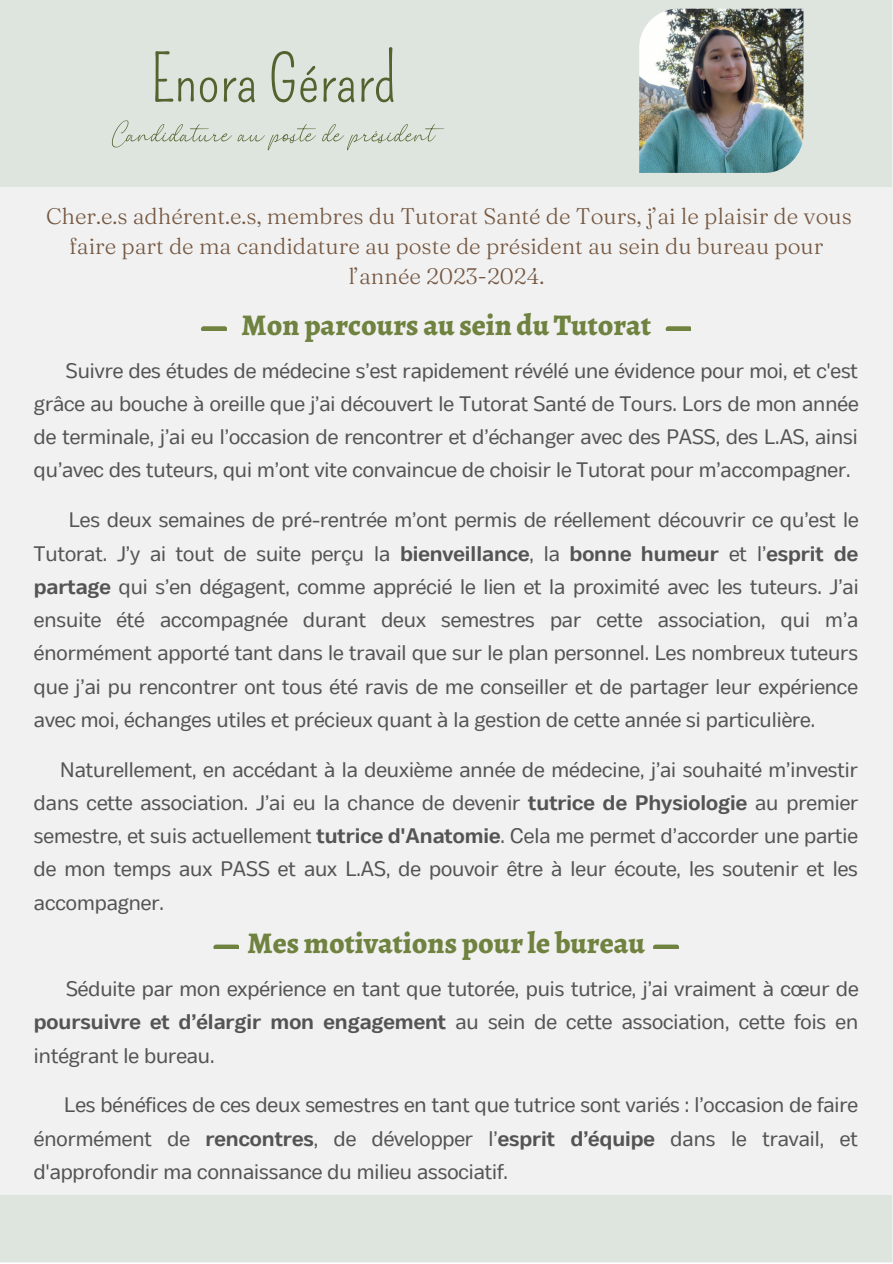
<style>
.page{position:relative;width:893px;height:1264px;background:#fff}
.page>*{position:absolute;margin:0;border:0;box-sizing:border-box;transform-origin:0 0}
.t1{font:63.45px "Pompiere";color:#53622e}
.t2{font:55.95px "The Bigmaker";color:#53622e}
.t3{font:800 30px "Alegreya";color:#6f823f}
.t4{font:300 22.5px/30.3px "Fraunces 9 pt";color:#765842;text-align:center}
.t5{font:21px/33.2px "Body Text";color:#545454;text-align:justify}
.s1{font-weight:700}
</style>
<div class="page">
<div style="left:0;top:0;width:892px;height:1262px;background:#f1f1f1"></div>
<div style="left:0;top:0;width:891px;height:186px;background:#dee4de"></div>
<img style="left:639px;top:9px;width:164px;height:164px">
<div style="left:0;top:1194px;width:891px;height:67px;background:#dee4de"></div>
<svg style="left:201px;top:326px;width:25px;height:4px"></svg>
<svg style="left:665px;top:326px;width:25px;height:4px"></svg>
<svg style="left:653px;top:944px;width:25px;height:4px"></svg>
<svg style="left:213px;top:944px;width:25px;height:4px"></svg>
<h1 class="t1" style="left:150px;top:42px;width:247px">Enora Gérard</h1>
<h2 class="t2" style="left:112px;top:108px;width:325px">Candidature au poste de président</h2>
<p class="t4" style="left:46px;top:200px;width:807px">Cher.e.s adhérent.e.s, membres du Tutorat Santé de Tours, j’ai le plaisir de vous faire part de ma candidature au poste de président au sein du bureau pour l’année 2023-2024.</p>
<h3 class="t3" style="left:241px;top:304px;width:411px">Mon parcours au sein du Tutorat</h3>
<p class="t5" style="left:34px;top:355px;width:826px;text-indent:32px">Suivre des études de médecine s’est rapidement révélé une évidence pour moi, et c'est grâce au bouche à oreille que j’ai découvert le Tutorat Santé de Tours. Lors de mon année de terminale, j’ai eu l’occasion de rencontrer et d’échanger avec des PASS, des L.AS, ainsi qu’avec des tuteurs, qui m’ont vite convaincue de choisir le Tutorat pour m’accompagner.</p>
<p class="t5" style="left:34px;top:505px;width:826px;text-indent:35px">Les deux semaines de pré-rentrée m’ont permis de réellement découvrir ce qu’est le Tutorat. J’y ai tout de suite perçu la <span class="s1">bienveillance</span>, la <span class="s1">bonne humeur</span> et l’<span class="s1">esprit de partage</span> qui s’en dégagent, comme apprécié le lien et la proximité avec les tuteurs. J’ai ensuite été accompagnée durant deux semestres par cette association, qui m’a énormément apporté tant dans le travail que sur le plan personnel. Les nombreux tuteurs que j’ai pu rencontrer ont tous été ravis de me conseiller et de partager leur expérience avec moi, échanges utiles et précieux quant à la gestion de cette année si particulière.</p>
<p class="t5" style="left:34px;top:754px;width:825px;text-indent:26px">Naturellement, en accédant à la deuxième année de médecine, j’ai souhaité m’investir dans cette association. J’ai eu la chance de devenir <span class="s1">tutrice de Physiologie</span> au premier semestre, et suis actuellement <span class="s1">tutrice d'Anatomie</span>. Cela me permet d’accorder une partie de mon temps aux PASS et aux L.AS, de pouvoir être à leur écoute, les soutenir et les accompagner.</p>
<h3 class="t3" style="left:247px;top:922px;width:399px">Mes motivations pour le bureau</h3>
<p class="t5" style="left:34px;top:973px;width:826px;text-indent:32px">Séduite par mon expérience en tant que tutorée, puis tutrice, j’ai vraiment à cœur de <span class="s1">poursuivre et d’élargir mon engagement</span> au sein de cette association, cette fois en intégrant le bureau.</p>
<p class="t5" style="left:34px;top:1090px;width:825px;text-indent:30px">Les bénéfices de ces deux semestres en tant que tutrice sont variés : l’occasion de faire énormément de <span class="s1">rencontres</span>, de développer l’<span class="s1">esprit d’équipe</span> dans le travail, et d'approfondir ma connaissance du milieu associatif.</p>
</div>
